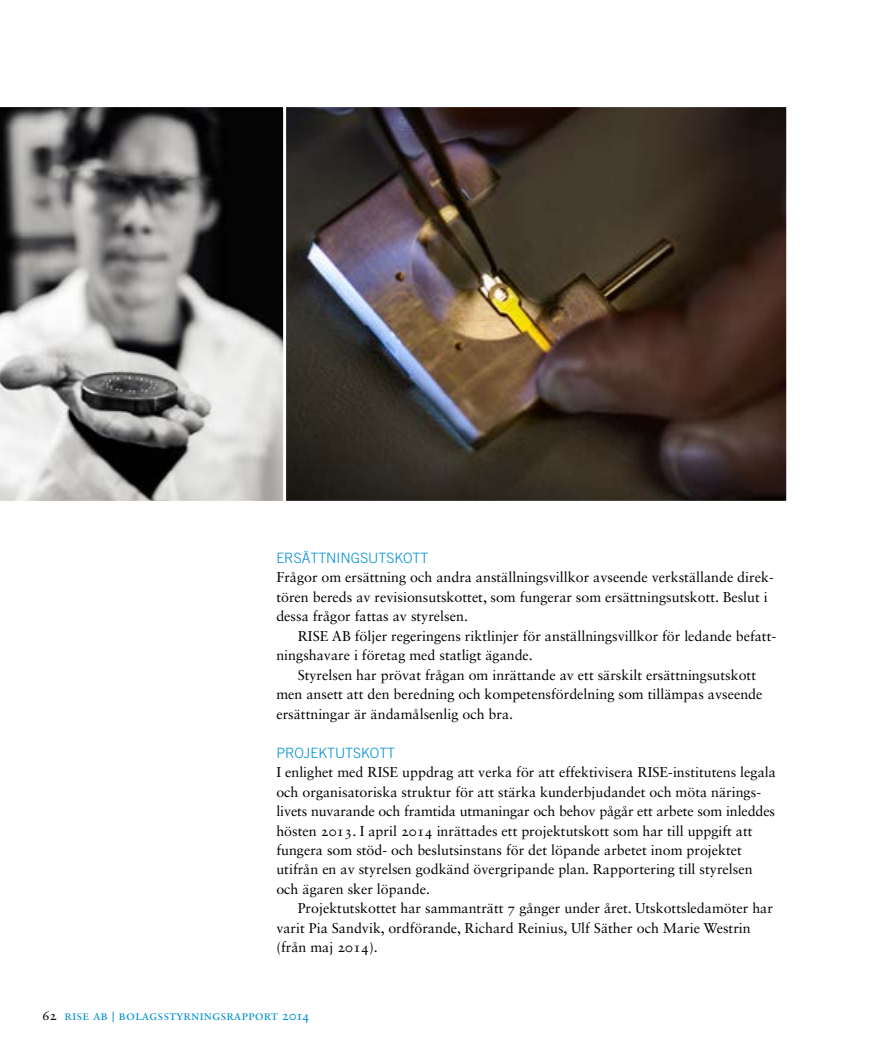
<style>
.page{position:relative;width:893px;height:1063px;background:#fff}
.page>*{position:absolute;margin:0;border:0;box-sizing:border-box;transform-origin:0 0}
.t1{font:14.25px/19.5px "Sabon LT Std";color:#000}
.t2{font:300 14.25px "Trade Gothic";color:#0091d2}
.t3{font:13.5px "Sabon Roman SC";color:#0091d2}
.s1{color:#000}
</style>
<div class="page">
<img style="left:286px;top:108px;width:499px;height:392px">
<div style="left:274px;top:104px;width:515px;height:400px;border:3px solid #fff"></div>
<svg style="left:0;top:104px;width:286px;height:400px"></svg>
<p class="t2" style="left:276px;top:549px;width:154px">ERSÄTTNINGSUTSKOTT</p>
<p class="t1" style="left:276px;top:567px;width:499px">Frågor om ersättning och andra anställningsvillkor avseende verkställande direk&shy;tören bereds av revisionsutskottet, som fungerar som ersättningsutskott. Beslut i dessa frågor fattas av styrelsen.</p>
<p class="t1" style="left:276px;top:626px;width:501px;text-indent:21px">RISE AB följer regeringens riktlinjer för anställningsvillkor för ledande befatt&shy;ningshavare i företag med statligt ägande.</p>
<p class="t1" style="left:276px;top:665px;width:488px;text-indent:21px">Styrelsen har prövat frågan om inrättande av ett särskilt ersättningsutskott men ansett att den beredning och kompetensfördelning som tillämpas avseende ersättningar är ändamålsenlig och bra.</p>
<p class="t2" style="left:276px;top:744px;width:120px">PROJEKTUTSKOTT</p>
<p class="t1" style="left:276px;top:762px;width:501px">I enlighet med RISE uppdrag att verka för att effektivisera RISE-institutens legala och organisatoriska struktur för att stärka kunderbjudandet och möta närings&shy;livets nuvarande och framtida utmaningar och behov pågår ett arbete som inleddes hösten 2013. I april 2014 inrättades ett projektutskott som har till uppgift att fungera som stöd- och beslutsinstans för det löpande arbetet inom projektet utifrån en av styrelsen godkänd övergripande plan. Rapportering till styrelsen och ägaren sker löpande.</p>
<p class="t1" style="left:276px;top:899px;width:498px;text-indent:21px">Projektutskottet har sammanträtt 7 gånger under året. Utskottsledamöter har varit Pia Sandvik, ordförande, Richard Reinius, Ulf Säther och Marie Westrin (från maj 2014).</p>
<p class="t3" style="left:42px;top:1008px;width:269px"><span class="s1">62</span> rise ab | bolagsstyrningsrapport 2014</p>
</div>
